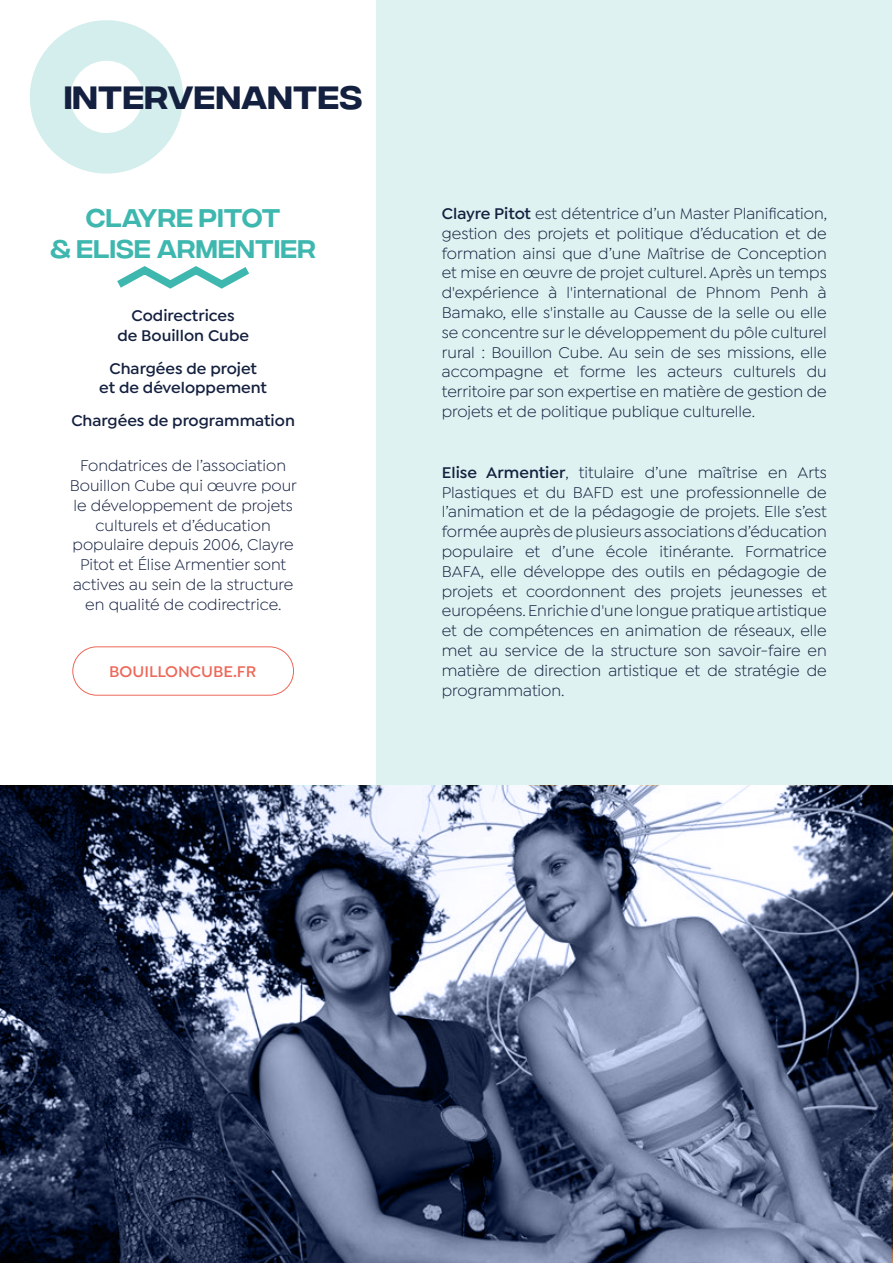
<style>
.page{position:relative;width:893px;height:1263px;background:#fff}
.page>*{position:absolute;margin:0;border:0;box-sizing:border-box;transform-origin:0 0}
.t1{font:500 32.25px "Integral CF";letter-spacing:.01em;color:#14203f}
.t2{font:25.5px/30.6px "Integral CF";letter-spacing:.01em;color:#3eb7af;text-align:center}
.t3{font:16.5px/19.8px "Isidora Sans";color:#14203f;text-align:justify}
.t4{font:600 16.5px/19.8px "Isidora Sans";color:#14203f;text-align:center}
.t5{font:600 16.5px "Isidora Sans";color:#ee6758}
.s1{font-weight:600}
</style>
<div class="page">
<div style="left:376px;top:1px;width:516px;height:1261px;background:#def2f1"></div>
<svg style="left:117px;top:266px;width:132px;height:23px"></svg>
<svg style="left:30px;top:20px;width:153px;height:154px"></svg>
<svg style="left:0;top:786px;width:892px;height:476px;background:#59637d"></svg>
<div style="left:72px;top:646px;width:222px;height:49px;border:1px solid #ee6758;border-radius:24px"></div>
<h1 class="t1" style="left:64px;top:80px;width:300px">INTERVENANTES</h1>
<h2 class="t2" style="left:50px;top:205px;width:268px">CLAYRE PITOT<br>&amp; ELISE ARMENTIER</h2>
<p class="t4" style="left:117px;top:306px;width:133px">Codirectrices<br>de Bouillon Cube</p>
<p class="t4" style="left:99px;top:358px;width:169px">Chargées de projet<br>et de développement</p>
<p class="t4" style="left:71px;top:411px;width:225px">Chargées de programmation</p>
<p class="t3" style="left:70px;top:456px;width:229px;text-align:center">Fondatrices de l’association<br>Bouillon Cube qui œuvre pour le développement de projets culturels et d’éducation populaire depuis 2006, Clayre<br>Pitot et Élise Armentier sont actives au sein de la structure en qualité de codirectrice.</p>
<p class="t5" style="left:109px;top:661px;width:148px">BOUILLONCUBE.FR</p>
<p class="t3" style="left:442px;top:204px;width:387px"><span class="s1">Clayre Pitot</span> est détentrice d’un Master Planification, gestion des projets et politique d’éducation et de formation ainsi que d’une Maîtrise de Conception et mise en œuvre de projet culturel. Après un temps d'expérience à l'international de Phnom Penh à Bamako, elle s'installe au Causse de la selle ou elle se concentre sur le développement du pôle culturel rural : Bouillon Cube. Au sein de ses missions, elle accompagne et forme les acteurs culturels du territoire par son expertise en matière de gestion de projets et de politique publique culturelle.</p>
<p class="t3" style="left:442px;top:462px;width:386px"><span class="s1">Elise Armentier</span>, titulaire d’une maîtrise en Arts Plastiques et du BAFD est une professionnelle de l’animation et de la pédagogie de projets. Elle s’est formée auprès de plusieurs associations d’éducation populaire et d’une école itinérante. Formatrice BAFA, elle développe des outils en pédagogie de projets et coordonnent des projets jeunesses et européens. Enrichie d'une longue pratique artistique et de compétences en animation de réseaux, elle met au service de la structure son savoir-faire en matière de direction artistique et de stratégie de programmation.</p>
</div>
